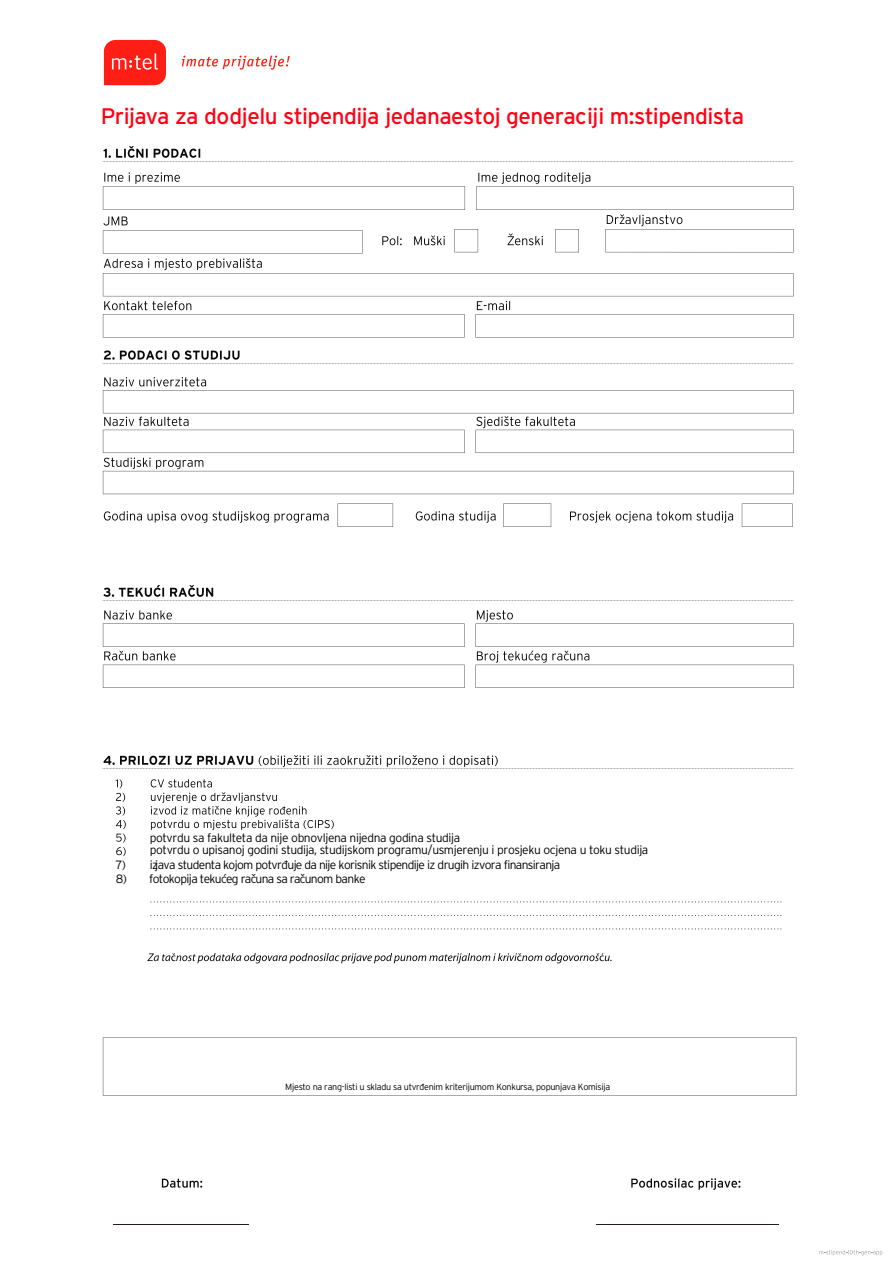
<style>
.page{position:relative;width:893px;height:1263px;background:#fff}
.page>*{position:absolute;margin:0;border:0;box-sizing:border-box;transform-origin:0 0}
.t1{font:22.5px "Interstate Regular BH";letter-spacing:-.025em;color:#ff0014}
.t2{font:12px/12.5px "Interstate Light BH";letter-spacing:-.035em;color:#000}
.t3{font:9px "Interstate Light BH";letter-spacing:-.03em;color:#000}
</style>
<div class="page">
<svg style="left:742px;top:504px;width:50px;height:23px"></svg>
<svg style="left:503px;top:504px;width:48px;height:23px"></svg>
<svg style="left:338px;top:504px;width:55px;height:23px"></svg>
<svg style="left:116px;top:779px;width:218px;height:77px"></svg>
<svg style="left:150px;top:928px;width:631px;height:1px"></svg>
<svg style="left:150px;top:901px;width:631px;height:1px"></svg>
<svg style="left:150px;top:915px;width:631px;height:1px"></svg>
<svg style="left:162px;top:1178px;width:40px;height:10px"></svg>
<svg style="left:631px;top:1178px;width:109px;height:12px"></svg>
<svg style="left:147px;top:953px;width:465px;height:10px"></svg>
<svg style="left:103px;top:610px;width:362px;height:78px"></svg>
<svg style="left:103px;top:1037px;width:693px;height:59px"></svg>
<svg style="left:475px;top:610px;width:318px;height:78px"></svg>
<svg style="left:103px;top:377px;width:690px;height:117px"></svg>
<svg style="left:570px;top:511px;width:163px;height:12px"></svg>
<svg style="left:416px;top:511px;width:80px;height:12px"></svg>
<svg style="left:104px;top:511px;width:225px;height:12px"></svg>
<svg style="left:103px;top:172px;width:690px;height:165px"></svg>
<hr style="left:113px;top:1224px;width:136px;height:1px;background:#261c1b">
<hr style="left:596px;top:1224px;width:182px;height:1px;background:#261c1b">
<svg style="left:102px;top:146px;width:692px;height:16px"></svg>
<svg style="left:102px;top:350px;width:692px;height:14px"></svg>
<svg style="left:102px;top:755px;width:692px;height:14px"></svg>
<svg style="left:102px;top:585px;width:692px;height:16px"></svg>
<svg style="left:104px;top:40px;width:62px;height:45px;background:#ff332b"></svg>
<svg style="left:182px;top:56px;width:108px;height:14px"></svg>
<svg style="left:819px;top:1250px;width:63px;height:5px"></svg>
<h1 class="t1" style="left:101px;top:103px;width:645px">Prijava za dodjelu stipendija jedanaestoj generaciji m:stipendista</h1>
<p class="t2" style="left:150px;top:831px;width:500px">potvrdu sa fakulteta da nije obnovljena nijedna godina studija<br>potvrdu o upisanoj godini studija, studijskom programu/usmjerenju i prosjeku ocjena u toku studija</p>
<p class="t2" style="left:116px;top:858px;width:446px">7) izjava studenta kojom potvrđuje da nije korisnik stipendije iz drugih izvora finansiranja</p>
<p class="t2" style="left:116px;top:873px;width:251px">8) fotokopija tekućeg računa sa računom banke</p>
<p class="t3" style="left:285px;top:1082px;width:326px">Mjesto na rang-listi u skladu sa utvrđenim kriterijumom Konkursa, popunjava Komisija</p>
</div>
